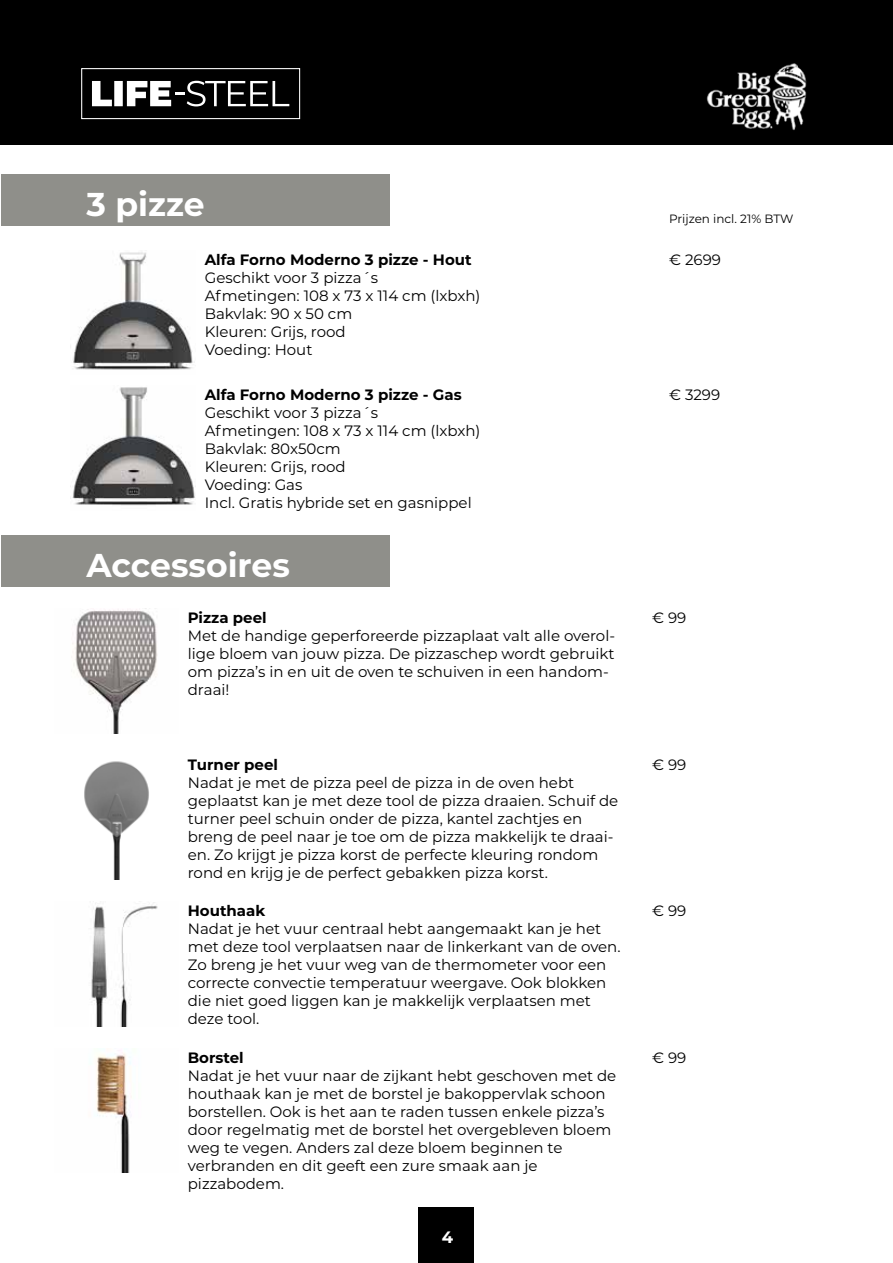
<style>
.page{position:relative;width:893px;height:1263px;background:#fff}
.page>*{position:absolute;margin:0;border:0;box-sizing:border-box;transform-origin:0 0}
.t1{font:700 33px "Montserrat";color:#fff}
.t2{font:700 16.5px "Montserrat";color:#fff}
.t3{font:15px/18px "Montserrat";color:#000}
.t4{font:700 15px "Montserrat";color:#000}
.t5{font:12px "Montserrat";letter-spacing:-.005em;color:#000}
</style>
<div class="page">
<div style="left:0;top:0;width:893px;height:145px;background:#000"></div>
<img style="left:706px;top:63px;width:101px;height:67px">
<div style="left:81px;top:68px;width:219px;height:51px;border:1px solid #fff"></div>
<svg style="left:92px;top:81px;width:197px;height:25px"></svg>
<div style="left:2px;top:535px;width:388px;height:52px;background:#8f8f8a"></div>
<img style="left:72px;top:609px;width:86px;height:124px">
<img style="left:91px;top:902px;width:67px;height:124px">
<img style="left:84px;top:761px;width:65px;height:119px">
<img style="left:96px;top:1050px;width:36px;height:123px">
<div style="left:419px;top:1208px;width:55px;height:55px;background:#000"></div>
<div style="left:2px;top:174px;width:388px;height:52px;background:#8f8f8a"></div>
<img style="left:73px;top:252px;width:122px;height:118px">
<img style="left:72px;top:387px;width:124px;height:119px">
<h1 class="t1" style="left:87px;top:181px;width:120px">3 pizze</h1>
<p class="t4" style="left:205px;top:249px;width:268px">Alfa Forno Moderno 3 pizze - Hout</p>
<p class="t3" style="left:205px;top:268px;width:277px">Geschikt voor 3 pizza´s<br>Afmetingen: 108 x 73 x 114 cm (lxbxh)<br>Bakvlak: 90 x 50 cm<br>Kleuren: Grijs, rood<br>Voeding: Hout</p>
<p class="t4" style="left:205px;top:384px;width:258px">Alfa Forno Moderno 3 pizze - Gas</p>
<p class="t3" style="left:205px;top:403px;width:277px">Geschikt voor 3 pizza´s<br>Afmetingen: 108 x 73 x 114 cm (lxbxh)<br>Bakvlak: 80x50cm<br>Kleuren: Grijs, rood<br>Voeding: Gas<br>Incl. Gratis hybride set en gasnippel</p>
<h1 class="t1" style="left:87px;top:542px;width:205px">Accessoires</h1>
<p class="t4" style="left:188px;top:607px;width:80px">Pizza peel</p>
<p class="t3" style="left:188px;top:626px;width:429px">Met de handige geperforeerde pizzaplaat valt alle overol&shy;lige bloem van jouw pizza. De pizzaschep wordt gebruikt om pizza’s in en uit de oven te schuiven in een handom&shy;draai!</p>
<p class="t4" style="left:188px;top:754px;width:92px">Turner peel</p>
<p class="t3" style="left:188px;top:773px;width:432px">Nadat je met de pizza peel de pizza in de oven hebt geplaatst kan je met deze tool de pizza draaien. Schuif de turner peel schuin onder de pizza, kantel zachtjes en breng de peel naar je toe om de pizza makkelijk te draai&shy;en. Zo krijgt je pizza korst de perfecte kleuring rondom rond en krijg je de perfect gebakken pizza korst.</p>
<p class="t4" style="left:188px;top:900px;width:79px">Houthaak</p>
<p class="t3" style="left:188px;top:919px;width:434px">Nadat je het vuur centraal hebt aangemaakt kan je het met deze tool verplaatsen naar de linkerkant van de oven.<br>Zo breng je het vuur weg van de thermometer voor een correcte convectie temperatuur weergave. Ook blokken die niet goed liggen kan je makkelijk verplaatsen met deze tool.</p>
<p class="t4" style="left:188px;top:1046px;width:57px">Borstel</p>
<p class="t3" style="left:188px;top:1066px;width:430px">Nadat je het vuur naar de zijkant hebt geschoven met de houthaak kan je met de borstel je bakoppervlak schoon borstellen. Ook is het aan te raden tussen enkele pizza’s door regelmatig met de borstel het overgebleven bloem weg te vegen. Anders zal deze bloem beginnen te verbranden en dit geeft een zure smaak aan je pizzabodem.</p>
<p class="t2" style="left:442px;top:1225px;width:13px">4</p>
<p class="t5" style="left:669px;top:211px;width:126px">Prijzen incl. 21% BTW</p>
<p class="t3" style="left:669px;top:250px;width:53px">€ 2699</p>
<p class="t3" style="left:669px;top:385px;width:53px">€ 3299</p>
<p class="t3" style="left:652px;top:608px;width:36px">€ 99</p>
<p class="t3" style="left:652px;top:755px;width:36px">€ 99</p>
<p class="t3" style="left:652px;top:901px;width:36px">€ 99</p>
<p class="t3" style="left:652px;top:1048px;width:36px">€ 99</p>
</div>
